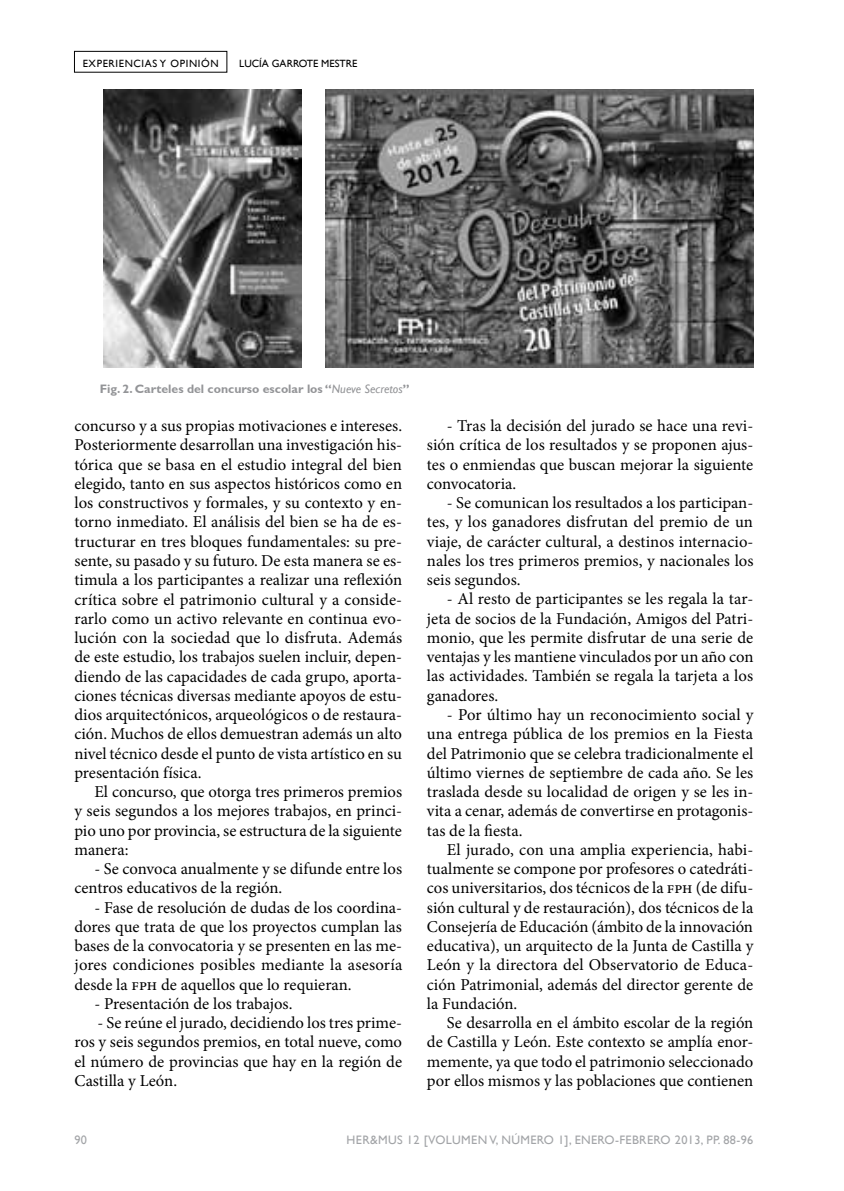
<style>
.page{position:relative;width:844px;height:1191px;background:#fff}
.page>*{position:absolute;margin:0;border:0;box-sizing:border-box;transform-origin:0 0}
.t1{font:16.62px/19.2px "Minion Pro";color:#000;text-align:justify}
.t2{font:12.25px "Gill Sans";letter-spacing:.03em;color:#a2a4a7}
.t3{font:700 12.25px "Gill Sans";color:#939497}
.t4{font:10.5px "Gill Sans";letter-spacing:.06em;color:#000}
.t5{font:10.5px "Gill Sans";color:#000}
.s1{font-weight:400;font-style:italic}
</style>
<div class="page">
<div style="left:74px;top:51px;width:153px;height:22px;border:1px solid #000"></div>
<img style="left:103px;top:90px;width:198px;height:278px">
<img style="left:325px;top:90px;width:428px;height:278px">
<p class="t4" style="left:83px;top:57px;width:137px">EXPERIENCIAS Y OPINIÓN</p>
<p class="t5" style="left:239px;top:58px;width:120px">LUCÍA GARROTE MESTRE</p>
<p class="t3" style="left:100px;top:381px;width:311px">Fig. 2. Carteles del concurso escolar los “<span class="s1">Nueve Secretos</span>”</p>
<p class="t1" style="left:74px;top:416px;width:329px">concurso y a sus propias motivaciones e intereses.<br>Posteriormente desarrollan una investigación his&shy;tórica que se basa en el estudio integral del bien elegido, tanto en sus aspectos históricos como en los constructivos y formales, y su contexto y en&shy;torno inmediato. El análisis del bien se ha de es&shy;tructurar en tres bloques fundamentales: su pre&shy;sente, su pasado y su futuro. De esta manera se es&shy;timula a los participantes a realizar una reflexión crítica sobre el patrimonio cultural y a conside&shy;rarlo como un activo relevante en continua evo&shy;lución con la sociedad que lo disfruta. Además de este estudio, los trabajos suelen incluir, depen&shy;diendo de las capacidades de cada grupo, aporta&shy;ciones técnicas diversas mediante apoyos de estu&shy;dios arquitectónicos, arqueológicos o de restaura&shy;ción. Muchos de ellos demuestran además un alto nivel técnico desde el punto de vista artístico en su presentación física.</p>
<p class="t1" style="left:74px;top:782px;width:329px;text-indent:20px">El concurso, que otorga tres primeros premios y seis segundos a los mejores trabajos, en princi&shy;pio uno por provincia, se estructura de la siguiente manera:</p>
<p class="t1" style="left:74px;top:859px;width:329px;text-indent:20px">- Se convoca anualmente y se difunde entre los centros educativos de la región.</p>
<p class="t1" style="left:74px;top:897px;width:329px;text-indent:20px">- Fase de resolución de dudas de los coordina&shy;dores que trata de que los proyectos cumplan las bases de la convocatoria y se presenten en las me&shy;jores condiciones posibles mediante la asesoría desde la fph de aquellos que lo requieran.</p>
<p class="t1" style="left:94px;top:994px;width:199px">- Presentación de los trabajos.</p>
<p class="t1" style="left:74px;top:1013px;width:329px;text-indent:23px">- Se reúne el jurado, decidiendo los tres prime&shy;ros y seis segundos premios, en total nueve, como el número de provincias que hay en la región de Castilla y León.</p>
<p class="t1" style="left:427px;top:416px;width:328px;text-indent:20px">- Tras la decisión del jurado se hace una revi&shy;sión crítica de los resultados y se proponen ajus&shy;tes o enmiendas que buscan mejorar la siguiente convocatoria.</p>
<p class="t1" style="left:427px;top:493px;width:328px;text-indent:20px">- Se comunican los resultados a los participan&shy;tes, y los ganadores disfrutan del premio de un viaje, de carácter cultural, a destinos internacio&shy;nales los tres primeros premios, y nacionales los seis segundos.</p>
<p class="t1" style="left:427px;top:589px;width:328px;text-indent:20px">- Al resto de participantes se les regala la tar&shy;jeta de socios de la Fundación, Amigos del Patri&shy;monio, que les permite disfrutar de una serie de ventajas y les mantiene vinculados por un año con las actividades. También se regala la tarjeta a los ganadores.</p>
<p class="t1" style="left:427px;top:705px;width:328px;text-indent:20px">- Por último hay un reconocimiento social y una entrega pública de los premios en la Fiesta del Patrimonio que se celebra tradicionalmente el último viernes de septiembre de cada año. Se les traslada desde su localidad de origen y se les in&shy;vita a cenar, además de convertirse en protagonis&shy;tas de la fiesta.</p>
<p class="t1" style="left:427px;top:840px;width:328px;text-indent:20px">El jurado, con una amplia experiencia, habi&shy;tualmente se compone por profesores o catedráti&shy;cos universitarios, dos técnicos de la fph (de difu&shy;sión cultural y de restauración), dos técnicos de la Consejería de Educación (ámbito de la innovación educativa), un arquitecto de la Junta de Castilla y León y la directora del Observatorio de Educa&shy;ción Patrimonial, además del director gerente de la Fundación.</p>
<p class="t1" style="left:427px;top:1013px;width:328px;text-indent:20px">Se desarrolla en el ámbito escolar de la región de Castilla y León. Este contexto se amplía enor&shy;memente, ya que todo el patrimonio seleccionado por ellos mismos y las poblaciones que contienen</p>
<p class="t2" style="left:74px;top:1132px;width:14px">90</p>
<p class="t2" style="left:346px;top:1132px;width:408px">HER&amp;MUS 12 [VOLUMEN V, NÚMERO 1], ENERO-FEBRERO 2013, PP. 88-96</p>
</div>
